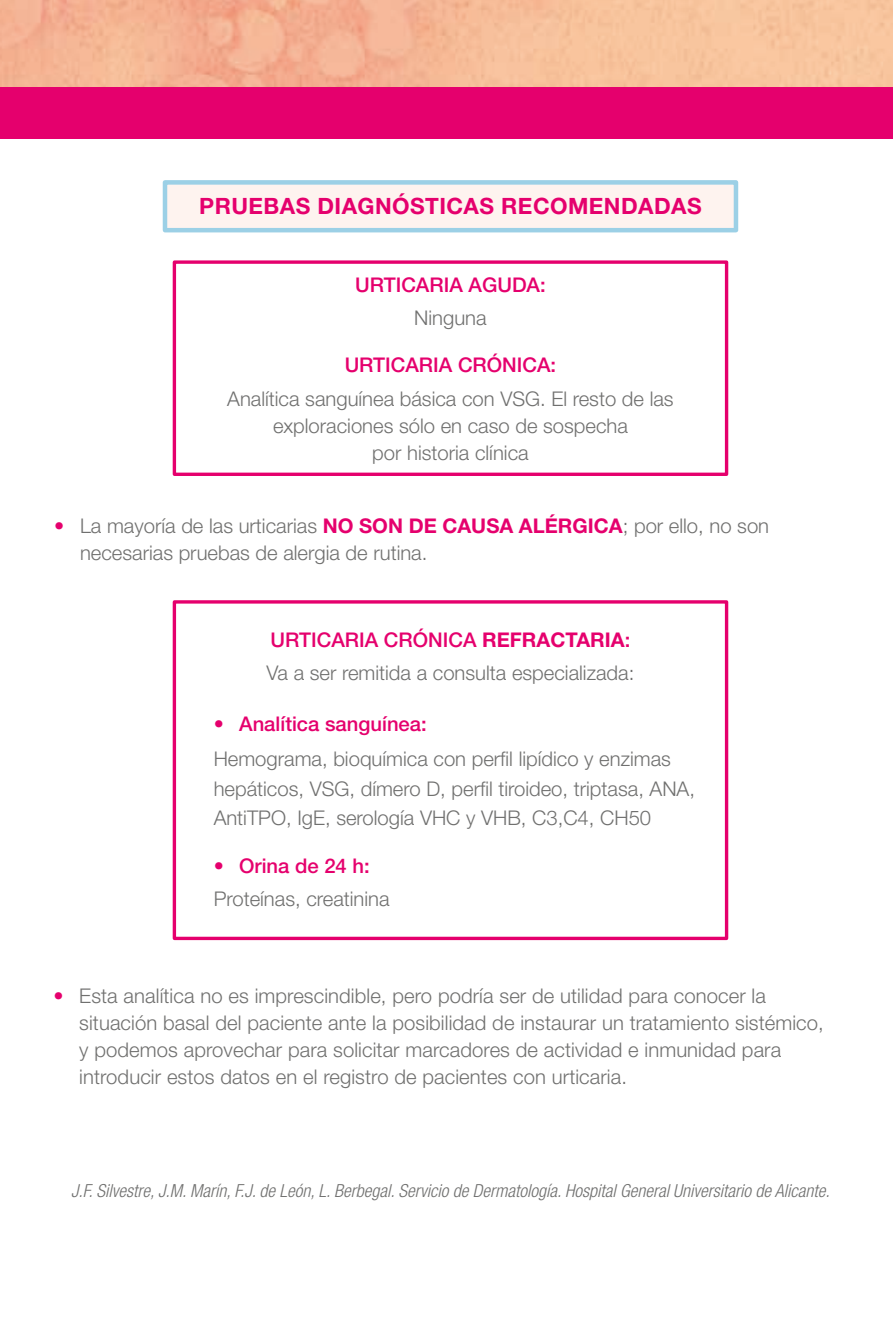
<style>
.page{position:relative;width:893px;height:1340px;background:#fff}
.page>*{position:absolute;margin:0;border:0;box-sizing:border-box;transform-origin:0 0}
.t1{font:700 22.5px "Helvetica Neue LT Std";letter-spacing:.02em;color:#e5006d}
.t2{font:300 20.25px/27px "Helvetica Neue LT Std";color:#70706f}
.t3{font:500 20.25px "Helvetica Neue LT Std";color:#e5006d}
.t4{font:italic 300 condensed 18px "Helvetica Neue LT Std";color:#70706f}
.s1{color:#e5006d}
.s2{font-weight:700;color:#e5006d}
.s3{font-weight:500;color:#e5006d}
</style>
<div class="page">
<div style="left:0;top:87px;width:893px;height:51px;background:#e5006d"></div>
<div style="left:163px;top:180px;width:575px;height:52px;background:#fef3ef;border:4px solid #9cd0e6"></div>
<div style="left:173px;top:260px;width:555px;height:216px;border:3px solid #e5006d"></div>
<div style="left:173px;top:600px;width:555px;height:340px;border:3px solid #e5006d"></div>
<p class="t1" style="left:199px;top:192px;width:504px">PRUEBAS DIAGNÓSTICAS RECOMENDADAS</p>
<p class="t3" style="left:355px;top:272px;width:192px">URTICARIA AGUDA:</p>
<p class="t2" style="left:414px;top:304px;width:74px">Ninguna</p>
<p class="t3" style="left:345px;top:353px;width:213px">URTICARIA CRÓNICA:</p>
<p class="t2" style="left:227px;top:384px;width:448px;text-align:center">Analítica sanguínea básica con VSG. El resto de las exploraciones sólo en caso de sospecha<br>por historia clínica</p>
<p class="t2" style="left:80px;top:512px;width:691px;text-indent:-26px"><span class="s1">•</span> La mayoría de las urticarias <span class="s2">NO SON DE CAUSA ALÉRGICA</span>; por ello, no son necesarias pruebas de alergia de rutina.</p>
<p class="t2" style="left:267px;top:622px;width:369px;line-height:33.3px"><span class="s3">URTICARIA CRÓNICA</span> <span class="s2">REFRACTARIA</span><span class="s3">:<br></span>Va a ser remitida a consulta especializada:</p>
<p class="t3" style="left:214px;top:711px;width:215px">• Analítica sanguínea:</p>
<p class="t2" style="left:214px;top:744px;width:483px;line-height:29.2px">Hemograma, bioquímica con perfil lipídico y enzimas hepáticos, VSG, dímero D, perfil tiroideo, triptasa, ANA,<br>AntiTPO, IgE, serología VHC y VHB, C3,C4, CH50</p>
<p class="t3" style="left:214px;top:853px;width:158px">• Orina de 24 h:</p>
<p class="t2" style="left:214px;top:885px;width:177px">Proteínas, creatinina</p>
<p class="t2" style="left:79px;top:981px;width:746px;text-indent:-26px"><span class="s1">•</span> Esta analítica no es imprescindible, pero podría ser de utilidad para conocer la situación basal del paciente ante la posibilidad de instaurar un tratamiento sistémico, y podemos aprovechar para solicitar marcadores de actividad e inmunidad para introducir estos datos en el registro de pacientes con urticaria.</p>
<p class="t4" style="left:71px;top:1179px;width:760px">J.F. Silvestre, J.M. Marín, F.J. de León, L. Berbegal. Servicio de Dermatología. Hospital General Universitario de Alicante.</p>
</div>
